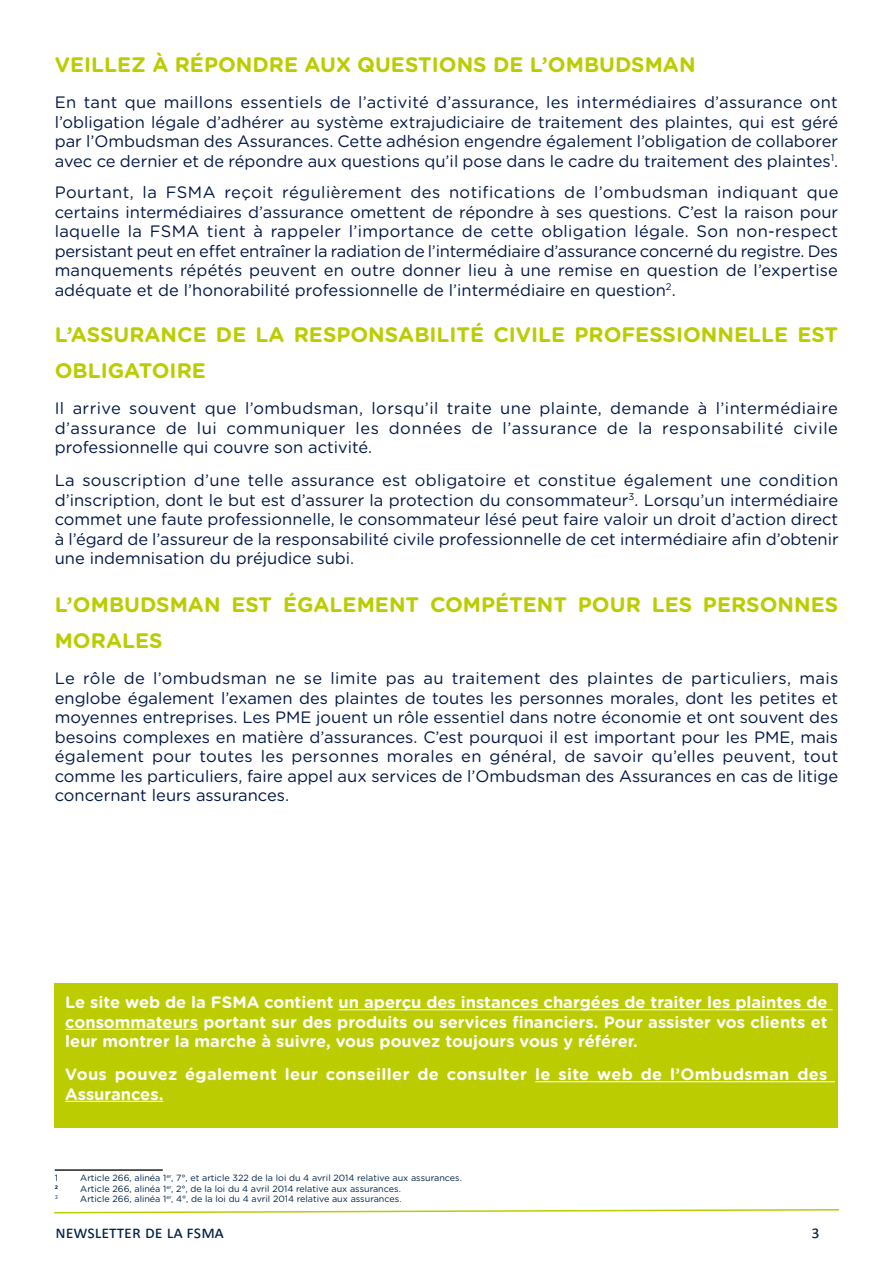
<style>
.page{position:relative;width:893px;height:1263px;background:#fff}
.page>*{position:absolute;margin:0;border:0;box-sizing:border-box;transform-origin:0 0}
.TITEL_N3{font:700 21px/36px "Gotham Rounded";color:#bc0}
.t1{font:18px "Calibri";color:#024}
.BROOD_NIEUWSBRIEF{font:16.5px/19.5px "Gotham Rounded";color:#001748;text-align:justify}
.BROOD_NIEUWSBRIEF-2{font:700 16.5px/19.5px "Gotham Rounded";letter-spacing:.005em;color:#fff;text-align:justify}
.VOETNOOT{font:9px "Gotham Rounded";color:#024}
.VOETNOOT-2{font:700 5.25px "Gotham Rounded";color:#024}
.VOETNOOT-3{font:5.25px "Gotham Rounded";color:#024}
</style>
<div class="page">
<div style="left:54px;top:983px;width:783px;height:144px;background:#bc0"></div>
<hr style="left:339px;top:1009px;width:494px;height:1px;background:#fff">
<hr style="left:65px;top:1029px;width:133px;height:1px;background:#fff">
<hr style="left:535px;top:1081px;width:300px;height:1px;background:#fff">
<hr style="left:65px;top:1101px;width:98px;height:1px;background:#fff">
<hr style="left:55px;top:1169px;width:108px;height:2px;background:#231f20">
<svg style="left:54px;top:1209px;width:785px;height:5px"></svg>
<p class="TITEL_N3" style="left:55px;top:46px;width:642px">VEILLEZ À RÉPONDRE AUX QUESTIONS DE L’OMBUDSMAN</p>
<p class="BROOD_NIEUWSBRIEF" style="left:55px;top:92px;width:785px">En tant que maillons essentiels de l’activité d’assurance, les intermédiaires d’assurance ont l’obligation légale d’adhérer au système extrajudiciaire de traitement des plaintes, qui est géré par l’Ombudsman des Assurances. Cette adhésion engendre également l’obligation de collaborer avec ce dernier et de répondre aux questions qu’il pose dans le cadre du traitement des plaintes<sup>1</sup>.</p>
<p class="BROOD_NIEUWSBRIEF" style="left:55px;top:182px;width:785px">Pourtant, la FSMA reçoit régulièrement des notifications de l’ombudsman indiquant que certains intermédiaires d’assurance omettent de répondre à ses questions. C’est la raison pour laquelle la FSMA tient à rappeler l’importance de cette obligation légale. Son non-respect persistant peut en effet entraîner la radiation de l’intermédiaire d’assurance concerné du registre. Des manquements répétés peuvent en outre donner lieu à une remise en question de l’expertise adéquate et de l’honorabilité professionnelle de l’intermédiaire en question<sup>2</sup>.</p>
<p class="TITEL_N3" style="left:55px;top:316px;width:785px">L’ASSURANCE DE LA RESPONSABILITÉ CIVILE PROFESSIONNELLE EST<br>OBLIGATOIRE</p>
<p class="BROOD_NIEUWSBRIEF" style="left:55px;top:398px;width:785px">Il arrive souvent que l’ombudsman, lorsqu’il traite une plainte, demande à l’intermédiaire d’assurance de lui communiquer les données de l’assurance de la responsabilité civile professionnelle qui couvre son activité.</p>
<p class="BROOD_NIEUWSBRIEF" style="left:55px;top:470px;width:785px">La souscription d’une telle assurance est obligatoire et constitue également une condition d’inscription, dont le but est d’assurer la protection du consommateur<sup>3</sup>. Lorsqu’un intermédiaire commet une faute professionnelle, le consommateur lésé peut faire valoir un droit d’action direct à l’égard de l’assureur de la responsabilité civile professionnelle de cet intermédiaire afin d’obtenir une indemnisation du préjudice subi.</p>
<p class="TITEL_N3" style="left:55px;top:586px;width:785px">L’OMBUDSMAN EST ÉGALEMENT COMPÉTENT POUR LES PERSONNES<br>MORALES</p>
<p class="BROOD_NIEUWSBRIEF" style="left:55px;top:668px;width:785px">Le rôle de l’ombudsman ne se limite pas au traitement des plaintes de particuliers, mais englobe également l’examen des plaintes de toutes les personnes morales, dont les petites et moyennes entreprises. Les PME jouent un rôle essentiel dans notre économie et ont souvent des besoins complexes en matière d’assurances. C’est pourquoi il est important pour les PME, mais également pour toutes les personnes morales en général, de savoir qu’elles peuvent, tout comme les particuliers, faire appel aux services de l’Ombudsman des Assurances en cas de litige concernant leurs assurances.</p>
<p class="BROOD_NIEUWSBRIEF-2" style="left:65px;top:992px;width:764px">Le site web de la FSMA contient un aperçu des instances chargées de traiter les plaintes de consommateurs portant sur des produits ou services financiers. Pour assister vos clients et leur montrer la marche à suivre, vous pouvez toujours vous y référer.</p>
<p class="BROOD_NIEUWSBRIEF-2" style="left:65px;top:1064px;width:764px">Vous pouvez également leur conseiller de consulter le site web de l’Ombudsman des<br>Assurances.</p>
<p class="VOETNOOT" style="left:55px;top:1171px;width:5px">1</p>
<p class="VOETNOOT" style="left:80px;top:1171px;width:383px">Article 266, alinéa 1<sup>er</sup>, 7°, et article 322 de la loi du 4 avril 2014 relative aux assurances.</p>
<p class="VOETNOOT-2" style="left:55px;top:1183px;width:5px">2</p>
<p class="VOETNOOT" style="left:80px;top:1182px;width:322px">Article 266, alinéa 1<sup>er</sup>, 2°, de la loi du 4 avril 2014 relative aux assurances.</p>
<p class="VOETNOOT-3" style="left:55px;top:1194px;width:5px">3</p>
<p class="VOETNOOT" style="left:80px;top:1193px;width:323px">Article 266, alinéa 1<sup>er</sup>, 4°, de la loi du 4 avril 2014 relative aux assurances.</p>
<p class="t1" style="left:55px;top:1219px;width:170px">NEWSLETTER DE LA FSMA</p>
<p class="t1" style="left:811px;top:1219px;width:10px">3</p>
</div>
